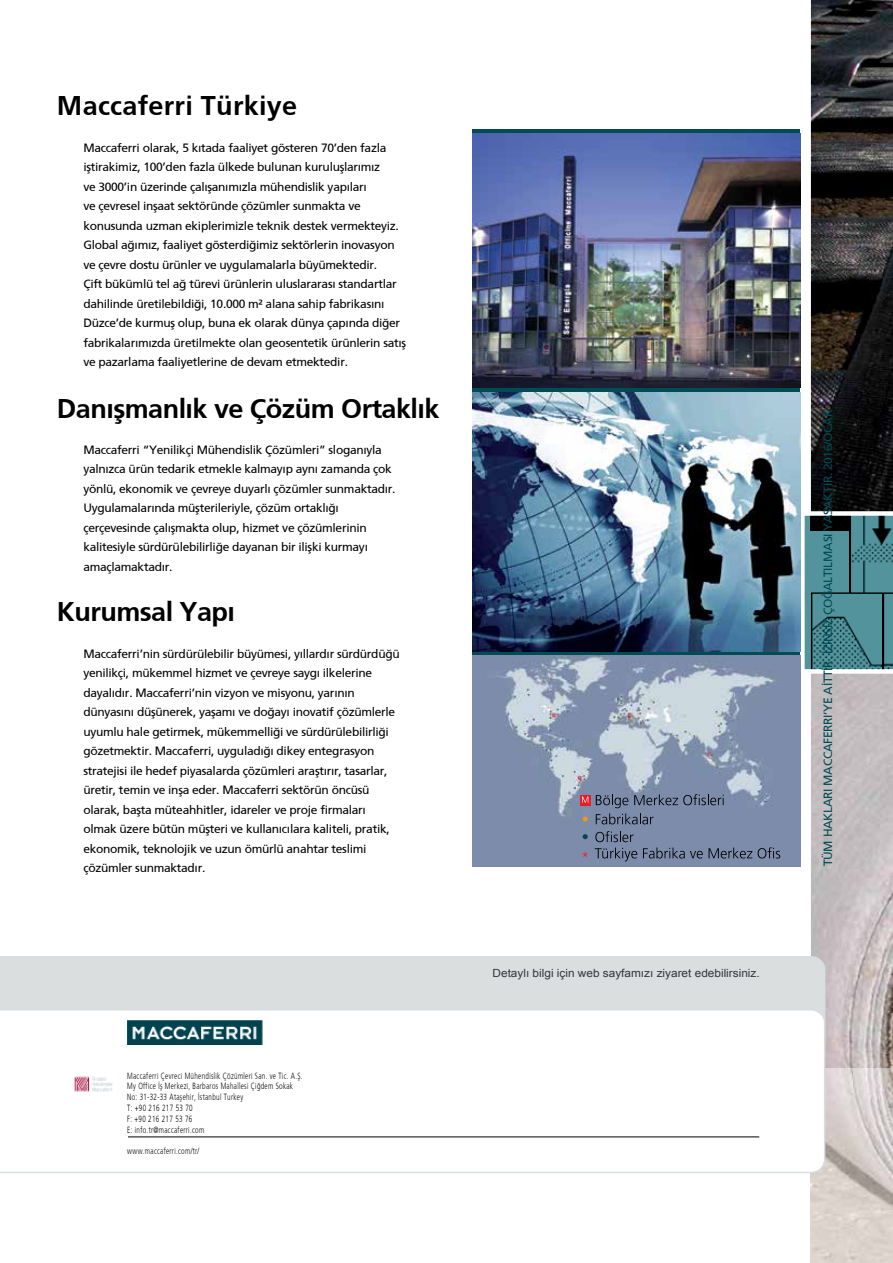
<style>
.page{position:relative;width:893px;height:1263px;background:#fff}
.page>*{position:absolute;margin:0;border:0;box-sizing:border-box;transform-origin:0 0}
.t1{font:27px "Frutiger X Bold";letter-spacing:-.02em;color:#000}
.t2{font:27px "Frutiger X Bold";letter-spacing:.01em;color:#000}
.t3{font:12px/19.5px "Frutiger X Roman";letter-spacing:-.025em;color:#000}
.t4{font:12px "Frutiger X Roman";letter-spacing:-.025em;color:#004c54}
.t5{font:11.25px "Arial";color:#35373b;scale:1.05 1}
.t6{font:9px/10.8px "Frutiger X Light";letter-spacing:.05em;color:#000;scale:.7 1}
</style>
<div class="page">
<img style="left:811px;top:0;width:82px;height:511px">
<img style="left:811px;top:674px;width:82px;height:589px">
<svg style="left:800px;top:511px;width:93px;height:163px;background:#598d94"></svg>
<img style="left:473px;top:655px;width:327px;height:211px">
<svg style="left:582px;top:852px;width:6px;height:5px"></svg>
<svg style="left:583px;top:816px;width:5px;height:5px"></svg>
<svg style="left:583px;top:834px;width:5px;height:5px"></svg>
<svg style="left:596px;top:794px;width:128px;height:30px;background:#6d7a96"></svg>
<svg style="left:595px;top:831px;width:42px;height:30px"></svg>
<svg style="left:643px;top:847px;width:60px;height:11px"></svg>
<svg style="left:709px;top:847px;width:43px;height:11px"></svg>
<svg style="left:758px;top:847px;width:22px;height:11px"></svg>
<svg style="left:580px;top:795px;width:10px;height:10px"></svg>
<svg style="left:582px;top:796px;width:6px;height:7px"></svg>
<div style="left:0;top:956px;width:825px;height:53px;background:#dadedf"></div>
<svg style="left:0;top:1009px;width:825px;height:164px"></svg>
<hr style="left:128px;top:1136px;width:631px;height:1px;background:#000">
<img style="left:69px;top:1070px;width:49px;height:27px">
<img style="left:127px;top:1020px;width:135px;height:25px">
<img style="left:473px;top:133px;width:327px;height:254px">
<img style="left:473px;top:392px;width:327px;height:260px">
<h1 class="t2" style="left:57px;top:90px;width:242px">Maccaferri Türkiye</h1>
<p class="t3" style="left:83px;top:138px;width:324px">Maccaferri olarak, 5 kıtada faaliyet gösteren 70’den fazla iştirakimiz, 100’den fazla ülkede bulunan kuruluşlarımız<br>ve 3000’in üzerinde çalışanımızla mühendislik yapıları<br>ve çevresel inşaat sektöründe çözümler sunmakta ve konusunda uzman ekiplerimizle teknik destek vermekteyiz.<br>Global ağımız, faaliyet gösterdiğimiz sektörlerin inovasyon ve çevre dostu ürünler ve uygulamalarla büyümektedir.<br>Çift bükümlü tel ağ türevi ürünlerin uluslararası standartlar dahilinde üretilebildiği, 10.000 m² alana sahip fabrikasını Düzce’de kurmuş olup, buna ek olarak dünya çapında diğer fabrikalarımızda üretilmekte olan geosentetik ürünlerin satış ve pazarlama faaliyetlerine de devam etmektedir.</p>
<h1 class="t1" style="left:57px;top:393px;width:384px">Danışmanlık ve Çözüm Ortaklık</h1>
<p class="t3" style="left:83px;top:439px;width:314px">Maccaferri “Yenilikçi Mühendislik Çözümleri” sloganıyla yalnızca ürün tedarik etmekle kalmayıp aynı zamanda çok yönlü, ekonomik ve çevreye duyarlı çözümler sunmaktadır.<br>Uygulamalarında müşterileriyle, çözüm ortaklığı çerçevesinde çalışmakta olup, hizmet ve çözümlerinin kalitesiyle sürdürülebilirliğe dayanan bir ilişki kurmayı amaçlamaktadır.</p>
<h1 class="t1" style="left:57px;top:596px;width:180px">Kurumsal Yapı</h1>
<p class="t3" style="left:83px;top:644px;width:318px">Maccaferri’nin sürdürülebilir büyümesi, yıllardır sürdürdüğü yenilikçi, mükemmel hizmet ve çevreye saygı ilkelerine dayalıdır. Maccaferri’nin vizyon ve misyonu, yarının dünyasını düşünerek, yaşamı ve doğayı inovatif çözümlerle uyumlu hale getirmek, mükemmelliği ve sürdürülebilirliği gözetmektir. Maccaferri, uyguladığı dikey entegrasyon stratejisi ile hedef piyasalarda çözümleri araştırır, tasarlar, üretir, temin ve inşa eder. Maccaferri sektörün öncüsü olarak, başta müteahhitler, idareler ve proje firmaları olmak üzere bütün müşteri ve kullanıcılara kaliteli, pratik, ekonomik, teknolojik ve uzun ömürlü anahtar teslimi çözümler sunmaktadır.</p>
<p class="t6" style="left:127px;top:1070px;width:252px">Maccaferri Çevreci Mühendislik Çözümleri San. ve Tic. A.Ş.<br>My Office İş Merkezi, Barbaros Mahallesi Çiğdem Sokak No: 31-32-33 Ataşehir, İstanbul Turkey<br>T: +90 216 217 53 70<br>F: +90 216 217 53 76<br>E: info.tr@maccaferri.com</p>
<p class="t6" style="left:127px;top:1146px;width:104px">www.maccaferri.com/tr/</p>
<p class="t5" style="left:493px;top:966px;width:256px">Detaylı bilgi için web sayfamızı ziyaret edebilirsiniz.</p>
<p class="t4" style="left:821px;top:866px;width:458px;rotate:-90deg">TÜM HAKLARI MACCAFERRI’YE AİTTİR. İZİNSİZ ÇOĞALTILMASI YASAKTIR. 2016/OCAK</p>
</div>
